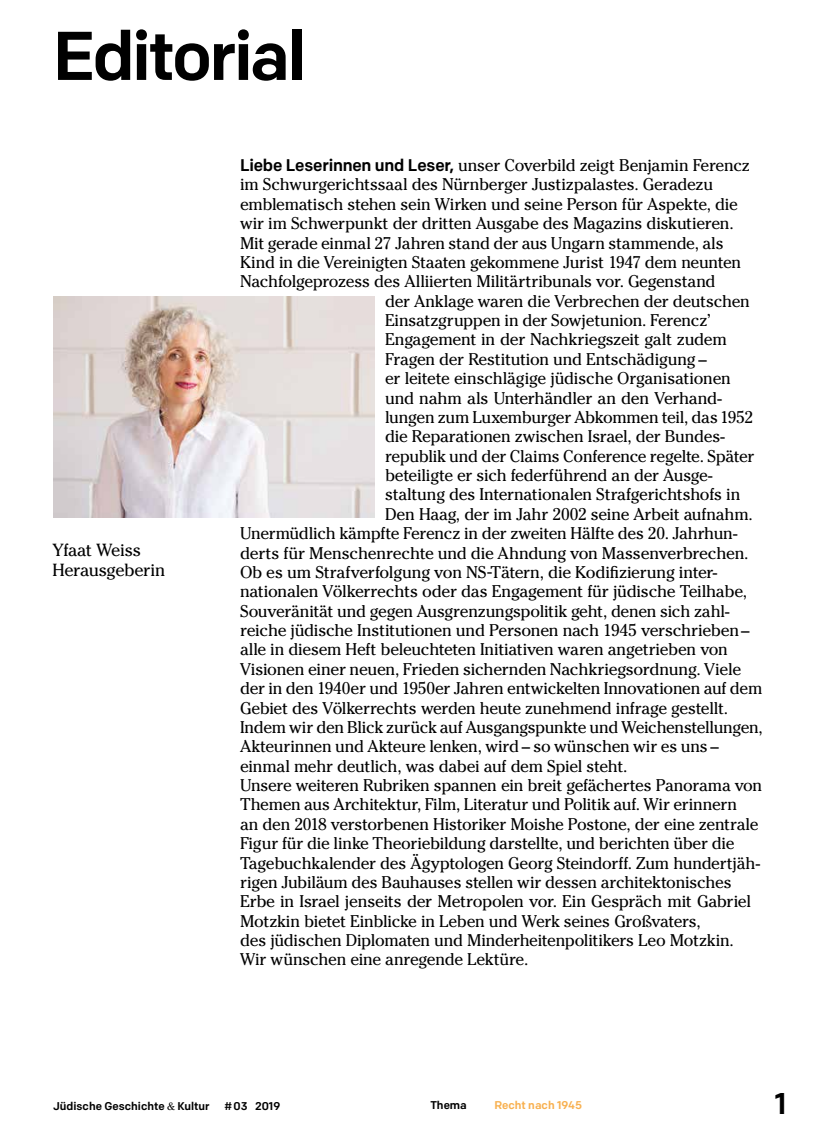
<style>
.page{position:relative;width:815px;height:1134px;background:#fff}
.page>*{position:absolute;margin:0;border:0;box-sizing:border-box;transform-origin:0 0}
.t1{font:500 68.75px "Colfax";letter-spacing:-.04em;color:#000}
.t2{font:500 30px "Colfax";color:#000}
.t3{font:17.5px/19.4px "Cheltenham Std";letter-spacing:-.015em;color:#000}
.t4{font:16.88px "Cheltenham Std";letter-spacing:-.015em;color:#000}
.t5{font:500 11.25px "Colfax";color:#000}
.t6{font:500 11.25px "Colfax";color:#f8b04f}
.s1{font-family:"Colfax";font-weight:500}
.s2{font-family:"Cheltenham Std";font-weight:400;font-size:10.62px}
</style>
<div class="page">
<img style="left:53px;top:297px;width:321px;height:220px">
<h1 class="t1" style="left:53px;top:14px;width:255px">Editorial</h1>
<p class="t3" style="left:52px;top:540px;width:114px">Yfaat Weiss<br>Herausgeberin</p>
<p class="t4" style="left:240px;top:155px;width:511px"><span class="s1">Liebe Leserinnen und Leser,</span> unser Coverbild zeigt Benjamin Ferencz</p>
<p class="t4" style="left:240px;top:175px;width:475px">im Schwurgerichtssaal des Nürnberger Justizpalastes. Geradezu</p>
<p class="t4" style="left:240px;top:194px;width:499px">emblematisch stehen sein Wirken und seine Person für Aspekte, die</p>
<p class="t4" style="left:240px;top:213px;width:495px">wir im Schwerpunkt der dritten Ausgabe des Magazins diskutieren.</p>
<p class="t4" style="left:240px;top:233px;width:485px">Mit gerade einmal 27 Jahren stand der aus Ungarn stammende, als</p>
<p class="t4" style="left:240px;top:252px;width:503px">Kind in die Vereinigten Staaten gekommene Jurist 1947 dem neunten</p>
<p class="t4" style="left:240px;top:272px;width:477px">Nachfolgeprozess des Alliierten Militärtribunals vor. Gegenstand</p>
<p class="t4" style="left:385px;top:291px;width:366px">der Anklage waren die Verbrechen der deutschen</p>
<p class="t4" style="left:385px;top:310px;width:328px">Einsatzgruppen in der Sowjetunion. Ferencz’</p>
<p class="t4" style="left:385px;top:330px;width:343px">Engagement in der Nachkriegszeit galt zudem</p>
<p class="t4" style="left:385px;top:349px;width:323px">Fragen der Restitution und Entschädigung –</p>
<p class="t4" style="left:385px;top:368px;width:347px">er leitete einschlägige jüdische Organisationen</p>
<p class="t4" style="left:385px;top:388px;width:338px">und nahm als Unterhändler an den Verhand-</p>
<p class="t4" style="left:385px;top:407px;width:370px">lungen zum Luxemburger Abkommen teil, das 1952</p>
<p class="t4" style="left:385px;top:427px;width:341px">die Reparationen zwischen Israel, der Bundes-</p>
<p class="t4" style="left:385px;top:446px;width:371px">republik und der Claims Conference regelte. Später</p>
<p class="t4" style="left:385px;top:465px;width:329px">beteiligte er sich federführend an der Ausge-</p>
<p class="t4" style="left:385px;top:485px;width:357px">staltung des Internationalen Strafgerichtshofs in</p>
<p class="t4" style="left:385px;top:504px;width:369px">Den Haag, der im Jahr 2002 seine Arbeit aufnahm.</p>
<p class="t4" style="left:240px;top:523px;width:499px">Unermüdlich kämpfte Ferencz in der zweiten Hälfte des 20. Jahrhun-</p>
<p class="t4" style="left:240px;top:543px;width:510px">derts für Menschenrechte und die Ahndung von Massenverbrechen.</p>
<p class="t4" style="left:240px;top:562px;width:479px">Ob es um Strafverfolgung von NS-Tätern, die Kodifizierung inter-</p>
<p class="t4" style="left:240px;top:582px;width:509px">nationalen Völkerrechts oder das Engagement für jüdische Teilhabe,</p>
<p class="t4" style="left:240px;top:601px;width:491px">Souveränität und gegen Ausgrenzungspolitik geht, denen sich zahl-</p>
<p class="t4" style="left:240px;top:620px;width:511px">reiche jüdische Institutionen und Personen nach 1945 verschrieben–</p>
<p class="t4" style="left:240px;top:640px;width:489px">alle in diesem Heft beleuchteten Initiativen waren angetrieben von</p>
<p class="t4" style="left:240px;top:659px;width:503px">Visionen einer neuen, Frieden sichernden Nachkriegsordnung. Viele</p>
<p class="t4" style="left:240px;top:678px;width:524px">der in den 1940er und 1950er Jahren entwickelten Innovationen auf dem</p>
<p class="t4" style="left:240px;top:698px;width:490px">Gebiet des Völkerrechts werden heute zunehmend infrage gestellt.</p>
<p class="t4" style="left:240px;top:717px;width:524px">Indem wir den Blick zurück auf Ausgangspunkte und Weichenstellungen,</p>
<p class="t4" style="left:240px;top:737px;width:480px">Akteurinnen und Akteure lenken, wird – so wünschen wir es uns –</p>
<p class="t4" style="left:240px;top:756px;width:389px">einmal mehr deutlich, was dabei auf dem Spiel steht.</p>
<p class="t4" style="left:240px;top:775px;width:524px">Unsere weiteren Rubriken spannen ein breit gefächertes Panorama von</p>
<p class="t4" style="left:240px;top:795px;width:499px">Themen aus Architektur, Film, Literatur und Politik auf. Wir erinnern</p>
<p class="t4" style="left:240px;top:814px;width:520px">an den 2018 verstorbenen Historiker Moishe Postone, der eine zentrale</p>
<p class="t4" style="left:240px;top:833px;width:496px">Figur für die linke Theoriebildung darstellte, und berichten über die</p>
<p class="t4" style="left:240px;top:853px;width:521px">Tagebuchkalender des Ägyptologen Georg Steindorff. Zum hundertjäh-</p>
<p class="t4" style="left:240px;top:872px;width:493px">rigen Jubiläum des Bauhauses stellen wir dessen architektonisches</p>
<p class="t4" style="left:240px;top:892px;width:513px">Erbe in Israel jenseits der Metropolen vor. Ein Gespräch mit Gabriel</p>
<p class="t4" style="left:240px;top:911px;width:462px">Motzkin bietet Einblicke in Leben und Werk seines Großvaters,</p>
<p class="t4" style="left:240px;top:930px;width:495px">des jüdischen Diplomaten und Minderheitenpolitikers Leo Motzkin.</p>
<p class="t4" style="left:240px;top:950px;width:290px">Wir wünschen eine anregende Lektüre.</p>
<p class="t5" style="left:53px;top:1099px;width:158px">Jüdische Geschichte <span class="s2">&amp;</span> Kultur</p>
<p class="t5" style="left:225px;top:1099px;width:57px">#03 2019</p>
<p class="t5" style="left:430px;top:1098px;width:38px">Thema</p>
<p class="t6" style="left:494px;top:1098px;width:89px">Recht nach 1945</p>
<h2 class="t2" style="left:775px;top:1085px;width:13px">1</h2>
</div>
